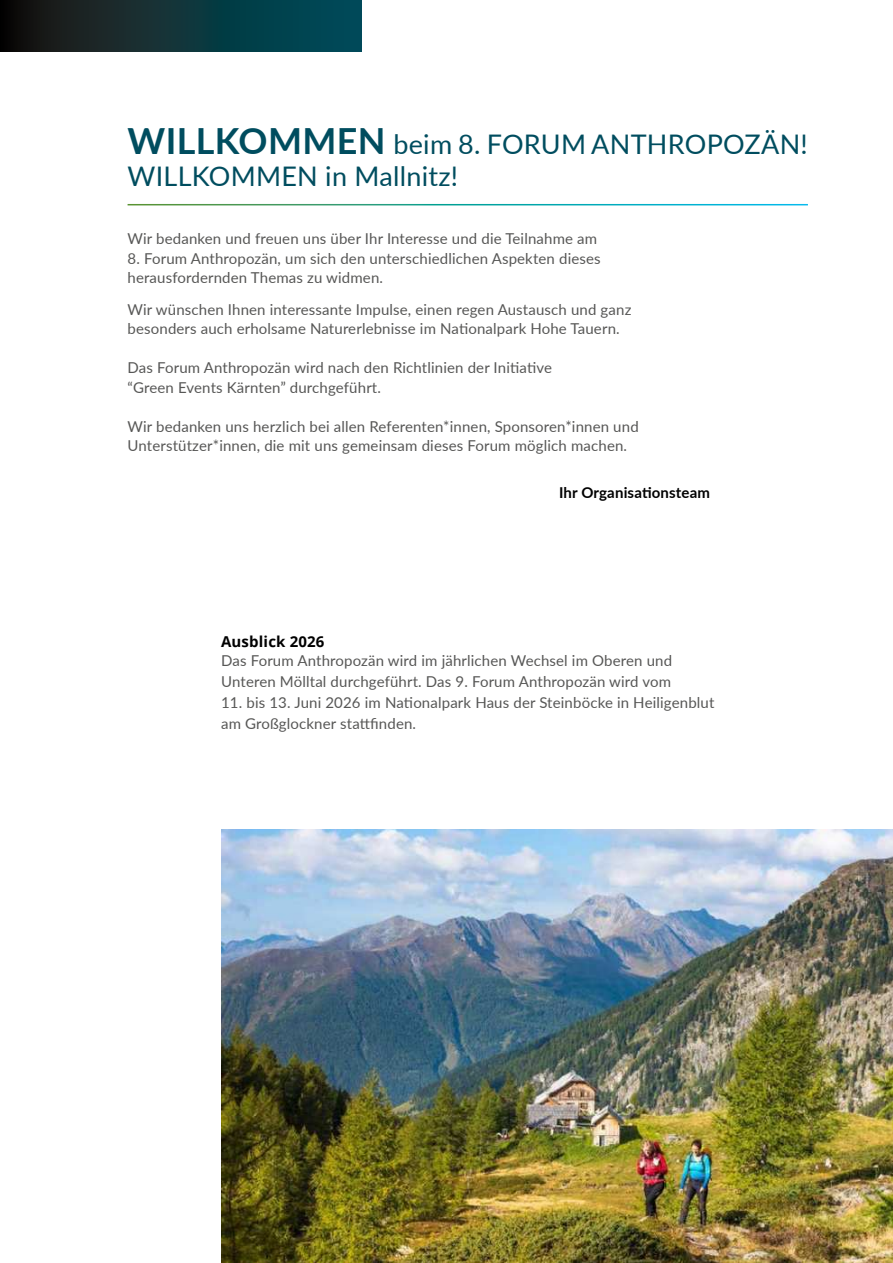
<style>
.page{position:relative;width:893px;height:1263px;background:#fff}
.page>*{position:absolute;margin:0;border:0;box-sizing:border-box;transform-origin:0 0}
.t1{font:27px/32.4px "Lato";letter-spacing:.01em;color:#004d5f}
.t2{font:15px/19.5px "Lato";letter-spacing:.01em;color:#575756}
.t3{font:700 15px "Lato";letter-spacing:.01em;color:#000}
.t4{font:700 15px "Open Sans";letter-spacing:.01em;color:#000}
.s1{font-weight:700;font-size:36px}
</style>
<div class="page">
<img style="left:222px;top:829px;width:671px;height:434px">
<svg style="left:0;top:0;width:362px;height:51px;background:#0c3137"></svg>
<h1 class="t1" style="left:128px;top:126px;width:682px"><span class="s1">WILLKOMMEN</span> beim 8. FORUM ANTHROPOZÄN!<br>WILLKOMMEN in Mallnitz!</h1>
<p class="t2" style="left:128px;top:229px;width:471px">Wir bedanken und freuen uns über Ihr Interesse und die Teilnahme am</p>
<p class="t2" style="left:128px;top:248px;width:475px">8. Forum Anthropozän, um sich den unterschiedlichen Aspekten dieses herausfordernden Themas zu widmen.</p>
<p class="t2" style="left:128px;top:299px;width:505px">Wir wünschen Ihnen interessante Impulse, einen regen Austausch und ganz besonders auch erholsame Naturerlebnisse im Navonalpark Hohe Tauern.</p>
<p class="t2" style="left:128px;top:358px;width:426px">Das Forum Anthropozän wird nach den Richtlinien der Inivavve &lt;Green Events Kärnten= durchgeführt.</p>
<p class="t2" style="left:128px;top:416px;width:513px">Wir bedanken uns herzlich bei allen Referenten*innen, Sponsoren*innen und<br>Unterstützer*innen, die mit uns gemeinsam dieses Forum möglich machen.</p>
<p class="t3" style="left:559px;top:481px;width:152px">Ihr Organisavonsteam</p>
<p class="t4" style="left:221px;top:632px;width:105px">Ausblick 2026</p>
<p class="t2" style="left:221px;top:649px;width:452px;line-height:21px">Das Forum Anthropozän wird im jährlichen Wechsel im Oberen und<br>Unteren Mölltal durchgeführt. Das 9. Forum Anthropozän wird vom</p>
<p class="t2" style="left:221px;top:691px;width:495px;line-height:21px">11. bis 13. Juni 2026 im Navonalpark Haus der Steinböcke in Heiligenblut am Großglockner stawfnden.</p>
</div>
